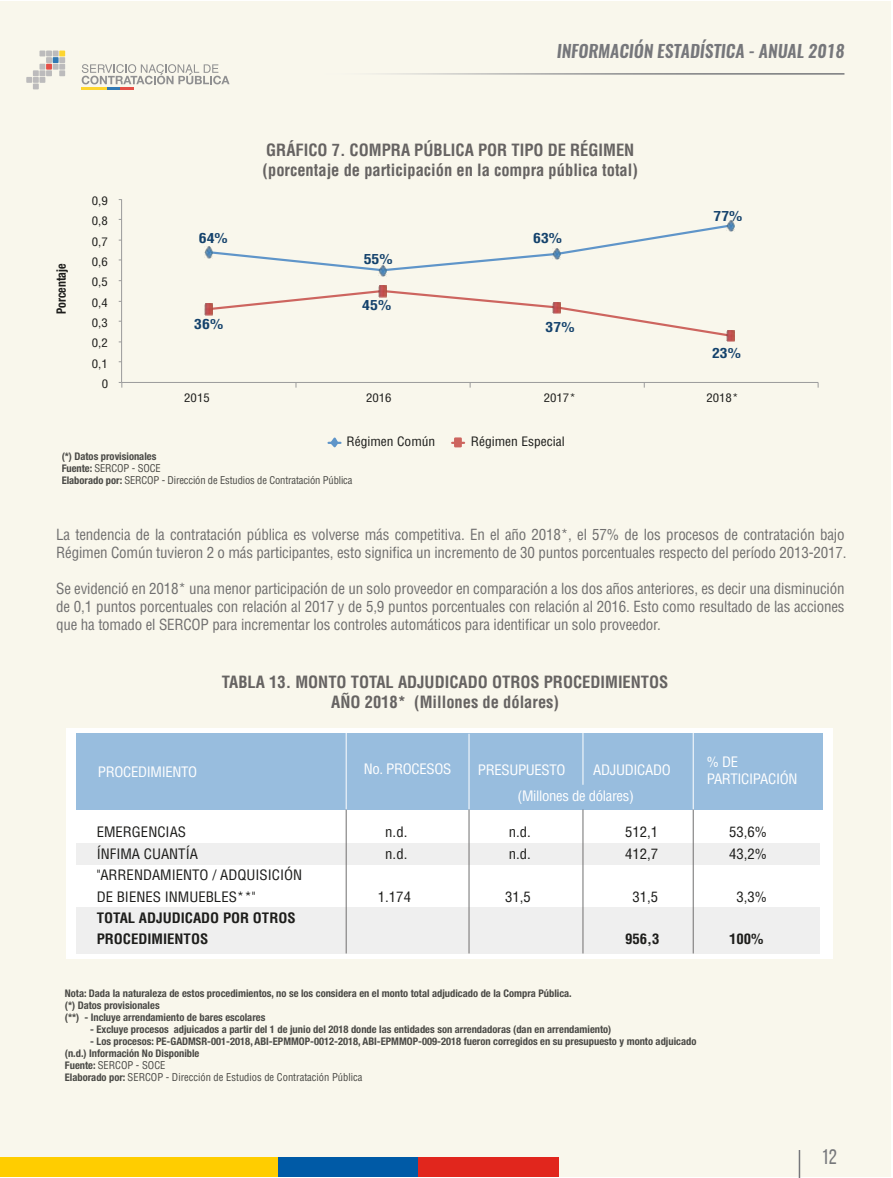
<style>
.page{position:relative;width:893px;height:1178px;background:#fff}
.page>*{position:absolute;margin:0;border:0;box-sizing:border-box;transform-origin:0 0}
.t1{font:21.15px "Bebas Neue";color:#76777b}
.t2{font:italic 600 17.25px "Oswald";color:#76777b}
.t3{font:700 condensed 16.5px/19.5px "Helvetica LT Std";color:#666362;text-align:center}
.t4{font:condensed 15px/18px "Helvetica LT Std";letter-spacing:-.01em;color:#706f6f}
.t5{font:condensed 14.1px/21.3px "Helvetica LT Std";color:#1d1d1b;scale:1.05 1}
.t6{font:condensed 14.1px/17.1px "Helvetica LT Std";letter-spacing:-.02em;color:#fff;scale:1.05 1}
.t7{font:700 condensed 14.1px/21.3px "Helvetica LT Std";color:#1d1d1b;scale:1.05 1}
.t8{font:700 condensed 13.5px "Helvetica LT Std";color:#14426c;scale:1.17 1}
.t9{font:700 condensed 12.9px "Helvetica Neue";color:#1d1d1b;scale:.92 1}
.t10{font:condensed 12.6px "Helvetica LT Std";color:#1d1d1b;scale:1.06 1}
.t11{font:condensed 11.55px "Helvetica LT Std";color:#1d1d1b;scale:1.11 1}
.t12{font:700 condensed 10.5px/12px "Helvetica Neue";color:#1d1d1b}
.t13{font:condensed 10.5px/12px "Helvetica LT Std";letter-spacing:-.005em;color:#1d1d1b}
.s1{font-family:"Helvetica Neue";font-weight:700}
</style>
<div class="page">
<div style="left:0;top:2px;width:890px;height:1175px;background:#f9f7ec"></div>
<div style="left:0;top:1157px;width:559px;height:20px;background:#ffcd00"></div>
<div style="left:278px;top:1157px;width:281px;height:20px;background:#005aa6"></div>
<div style="left:418px;top:1157px;width:141px;height:20px;background:#e1261d"></div>
<svg style="left:799px;top:1150px;width:1px;height:28px"></svg>
<hr style="left:313px;top:73px;width:531px;height:2px;background:#fff">
<svg style="left:26px;top:51px;width:39px;height:38px"></svg>
<hr style="left:81px;top:87px;width:53px;height:2px;background:#ffcd00">
<svg style="left:82px;top:64px;width:148px;height:25px"></svg>
<div style="left:66px;top:728px;width:767px;height:231px;background:#fff"></div>
<div style="left:76px;top:733px;width:747px;height:77px;background:#98bdde"></div>
<div style="left:76px;top:843px;width:744px;height:22px;background:#efefef"></div>
<div style="left:76px;top:907px;width:744px;height:47px;background:#efefef"></div>
<hr style="left:346px;top:809px;width:1px;height:144px;background:#706f6f">
<hr style="left:346px;top:733px;width:1px;height:76px;background:#fff">
<hr style="left:469px;top:809px;width:1px;height:144px;background:#706f6f">
<hr style="left:469px;top:734px;width:1px;height:75px;background:#fff">
<hr style="left:583px;top:809px;width:1px;height:144px;background:#706f6f">
<hr style="left:583px;top:733px;width:1px;height:52px;background:#fff">
<hr style="left:693px;top:809px;width:1px;height:144px;background:#706f6f">
<hr style="left:693px;top:733px;width:1px;height:76px;background:#fff">
<hr style="left:121px;top:199px;width:1px;height:183px;background:#9b9b9b">
<hr style="left:122px;top:382px;width:696px;height:1px;background:#9b9b9b">
<svg style="left:204px;top:220px;width:531px;height:56px"></svg>
<svg style="left:204px;top:286px;width:531px;height:56px"></svg>
<svg style="left:329px;top:437px;width:11px;height:11px"></svg>
<svg style="left:454px;top:437px;width:8px;height:10px"></svg>
<p class="t2" style="left:557px;top:39px;width:289px">INFORMACIÓN ESTADÍSTICA - ANUAL 2018</p>
<p class="t9" style="left:51px;top:314px;width:56px;rotate:-90deg">Porcentaje</p>
<p class="t11" style="left:92px;top:193px;width:16px">0,9</p>
<p class="t11" style="left:92px;top:214px;width:16px">0,8</p>
<p class="t11" style="left:92px;top:234px;width:16px">0,7</p>
<p class="t11" style="left:92px;top:254px;width:16px">0,6</p>
<p class="t11" style="left:92px;top:275px;width:16px">0,5</p>
<p class="t11" style="left:92px;top:295px;width:16px">0,4</p>
<p class="t11" style="left:92px;top:315px;width:16px">0,3</p>
<p class="t11" style="left:92px;top:336px;width:16px">0,2</p>
<p class="t11" style="left:92px;top:356px;width:16px">0,1</p>
<p class="t11" style="left:102px;top:376px;width:7px">0</p>
<p class="t8" style="left:199px;top:230px;width:26px">64%</p>
<p class="t8" style="left:194px;top:315px;width:26px">36%</p>
<p class="t3" style="left:263px;top:140px;width:377px;text-align:left">GRÁFICO 7. COMPRA PÚBLICA POR TIPO DE RÉGIMEN (porcentaje de participación en la compra pública total)</p>
<p class="t8" style="left:364px;top:251px;width:26px">55%</p>
<p class="t8" style="left:362px;top:296px;width:26px">45%</p>
<p class="t8" style="left:533px;top:229px;width:26px">63%</p>
<p class="t8" style="left:546px;top:319px;width:26px">37%</p>
<p class="t8" style="left:713px;top:207px;width:26px">77%</p>
<p class="t8" style="left:712px;top:344px;width:26px">23%</p>
<p class="t11" style="left:184px;top:390px;width:25px">2015</p>
<p class="t11" style="left:366px;top:390px;width:25px">2016</p>
<p class="t11" style="left:544px;top:390px;width:30px">2017*</p>
<p class="t11" style="left:706px;top:390px;width:30px">2018*</p>
<p class="t10" style="left:346px;top:434px;width:85px">Régimen Común</p>
<p class="t10" style="left:471px;top:434px;width:90px">Régimen Especial</p>
<p class="t12" style="left:62px;top:450px;width:96px">(*) Datos provisionales</p>
<p class="t13" style="left:62px;top:462px;width:292px"><span class="s1">Fuente:</span> SERCOP - SOCE<br><span class="s1">Elaborado por:</span> SERCOP - Dirección de Estudios de Contratación Pública</p>
<p class="t4" style="left:56px;top:525px;width:792px">La tendencia de la contratación pública es volverse más competitiva. En el año 2018*, el 57% de los procesos de contratación bajo<br>Régimen Común tuvieron 2 o más participantes, esto significa un incremento de 30 puntos porcentuales respecto del período 2013-2017.</p>
<p class="t4" style="left:56px;top:579px;width:790px;text-align:justify">Se evidenció en 2018* una menor participación de un solo proveedor en comparación a los dos años anteriores, es decir una disminución de 0,1 puntos porcentuales con relación al 2017 y de 5,9 puntos porcentuales con relación al 2016. Esto como resultado de las acciones que ha tomado el SERCOP para incrementar los controles automáticos para identificar un solo proveedor.</p>
<p class="t3" style="left:222px;top:672px;width:448px">TABLA 13. MONTO TOTAL ADJUDICADO OTROS PROCEDIMIENTOS<br>AÑO 2018* (Millones de dólares)</p>
<p class="t6" style="left:98px;top:763px;width:96px">PROCEDIMIENTO</p>
<p class="t6" style="left:364px;top:760px;width:85px">No. PROCESOS</p>
<p class="t6" style="left:478px;top:761px;width:85px">PRESUPUESTO</p>
<p class="t6" style="left:707px;top:753px;width:88px">% DE<br>PARTICIPACIÓN</p>
<p class="t6" style="left:593px;top:761px;width:75px">ADJUDICADO</p>
<p class="t6" style="left:517px;top:787px;width:112px">(Millones de dólares)</p>
<p class="t5" style="left:97px;top:821px;width:87px">EMERGENCIAS</p>
<p class="t5" style="left:385px;top:821px;width:23px">n.d.</p>
<p class="t5" style="left:509px;top:821px;width:23px">n.d.</p>
<p class="t5" style="left:625px;top:821px;width:33px">512,1</p>
<p class="t5" style="left:729px;top:821px;width:38px">53,6%</p>
<p class="t5" style="left:97px;top:843px;width:98px">ÍNFIMA CUANTÍA</p>
<p class="t5" style="left:385px;top:843px;width:23px">n.d.</p>
<p class="t5" style="left:509px;top:843px;width:23px">n.d.</p>
<p class="t5" style="left:625px;top:843px;width:33px">412,7</p>
<p class="t5" style="left:729px;top:843px;width:38px">43,2%</p>
<p class="t5" style="left:97px;top:864px;width:197px">"ARRENDAMIENTO / ADQUISICIÓN<br>DE BIENES INMUEBLES**"</p>
<p class="t5" style="left:378px;top:886px;width:33px">1.174</p>
<p class="t5" style="left:505px;top:886px;width:26px">31,5</p>
<p class="t5" style="left:632px;top:886px;width:26px">31,5</p>
<p class="t5" style="left:736px;top:886px;width:31px">3,3%</p>
<p class="t7" style="left:97px;top:907px;width:191px">TOTAL ADJUDICADO POR OTROS<br>PROCEDIMIENTOS</p>
<p class="t7" style="left:625px;top:928px;width:34px">956,3</p>
<p class="t7" style="left:729px;top:928px;width:34px">100%</p>
<p class="t12" style="left:65px;top:987px;width:508px">Nota: Dada la naturaleza de estos procedimientos, no se los considera en el monto total adjudicado de la Compra Pública. (*) Datos provisionales<br>(**) - Incluye arrendamiento de bares escolares</p>
<p class="t12" style="left:90px;top:1023px;width:523px">- Excluye procesos adjuicados a partir del 1 de junio del 2018 donde las entidades son arrendadoras (dan en arrendamiento)</p>
<p class="t12" style="left:65px;top:1035px;width:633px;text-indent:25px">- Los procesos: PE-GADMSR-001-2018, ABI-EPMMOP-0012-2018, ABI-EPMMOP-009-2018 fueron corregidos en su presupuesto y monto adjuicado (n.d.) Información No Disponible</p>
<p class="t13" style="left:65px;top:1059px;width:299px"><span class="s1">Fuente:</span> SERCOP - SOCE<br><span class="s1">Elaborado por:</span> SERCOP - Dirección de Estudios de Contratación Pública</p>
<h1 class="t1" style="left:822px;top:1145px;width:17px">12</h1>
</div>
